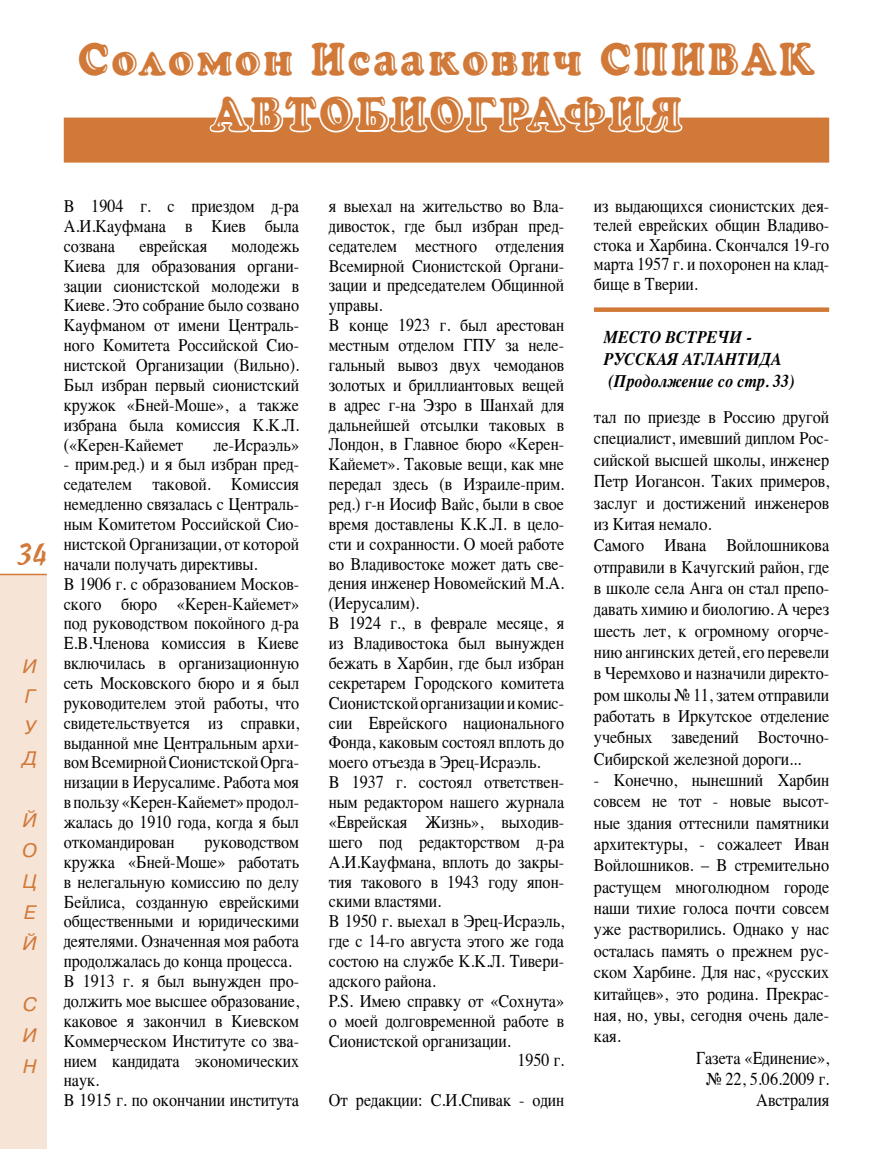
<style>
.page{position:relative;width:893px;height:1149px;background:#fff}
.page>*{position:absolute;margin:0;border:0;box-sizing:border-box;transform-origin:0 0}
.t1{font:900 46.5px "Cooper Hilite CY";letter-spacing:.075em;color:#d17938;scale:.9 1}
.t2{font:900 45px "Cooper Hilite CY";letter-spacing:.075em;color:#d17938;scale:.9 1}
.t3{font:27px "Cascade Script";color:#d17938}
.t4{font:italic 19.5px/30.8px "Pragmatica C";color:#d17938;text-align:justify}
.t5{font:18px/19.8px "Times";color:#000;scale:.9 1}
.t6{font:italic 700 18px/22px "Times";color:#000;scale:.9 1}
</style>
<div class="page">
<div style="left:0;top:574px;width:47px;height:574px;background:#f6e4d7"></div>
<hr style="left:0;top:573px;width:47px;height:2px;background:#d17938">
<div style="left:64px;top:117px;width:765px;height:45px;background:#d17938"></div>
<svg style="left:76px;top:117px;width:743px;height:46px"></svg>
<div style="left:594px;top:307px;width:235px;height:5px;background:#d17938"></div>
<h2 class="t2" style="left:78px;top:32px;width:820px">Соломон Исаакович СПИВАК</h2>
<h1 class="t1" style="left:211px;top:86px;width:524px">АВТОБИОГРАФИЯ</h1>
<h3 class="t3" style="left:17px;top:537px;width:32px">34</h3>
<p class="t4" style="left:23px;top:650px;width:16px">И Г У Д</p>
<p class="t4" style="left:22px;top:804px;width:16px">Й O Ц Е Й</p>
<p class="t4" style="left:23px;top:988px;width:16px">С И Н</p>
<p class="t5" style="left:64px;top:194px;width:263px;text-align:justify">В 1904 г. с приездом д-ра А.И.Кауфмана в Киев была созвана</p>
<p class="t5" style="left:139px;top:234px;width:77px">еврейская</p>
<p class="t5" style="left:64px;top:234px;width:263px;text-align:justify;text-indent:168px">молодежь Киева для образования органи&shy;зации сионистской молодежи в Киеве. Это собрание было созвано Кауфманом от имени Централь&shy;ного Комитета Российской Сио&shy;нистской Организации (Вильно).<br>Был избран первый сионистский кружок «Бней-Моше», а также избрана была комиссия К.К.Л. («Керен-Кайемет</p>
<p class="t5" style="left:213px;top:433px;width:97px">ле-Исраэль»</p>
<p class="t5" style="left:64px;top:453px;width:263px">- прим.ред.) и я был избран пред&shy;седателем таковой. Комиссия немедленно связалась с Централь&shy;ным Комитетом Российской Сио&shy;нистской Организации, от которой начали получать директивы.<br>В 1906 г. с образованием Москов&shy;ского бюро «Керен-Кайемет» под руководством покойного д-ра<br>Е.В.Членова комиссия в Киеве включилась в организационную сеть Московского бюро и я был руководителем этой работы, что свидетельствуется из справки, выданной мне Центральным архи&shy;вом Всемирной Сионистской Орга&shy;низации в Иерусалиме. Работа моя в пользу «Керен-Кайемет» продол&shy;жалась до 1910 года, когда я был откомандирован</p>
<p class="t5" style="left:64px;top:830px;width:263px;text-indent:141px">руководством кружка «Бней-Моше» работать в нелегальную комиссию по делу<br>Бейлиса, созданную еврейскими общественными и юридическими деятелями. Означенная моя работа продолжалась до конца процесса.<br>В 1913 г. я был вынужден про&shy;должить мое высшее образование, каковое я закончил в Киевском<br>Коммерческом Институте со зва&shy;нием кандидата экономических наук.<br>В 1915 г. по окончании института</p>
<p class="t5" style="left:329px;top:194px;width:263px">я выехал на жительство во Вла-</p>
<p class="t5" style="left:329px;top:214px;width:263px">дивосток, где был избран пред-</p>
<p class="t5" style="left:329px;top:234px;width:263px">седателем местного отделения</p>
<p class="t5" style="left:329px;top:254px;width:263px">Всемирной Сионистской Органи-</p>
<p class="t5" style="left:329px;top:274px;width:263px">зации и председателем Общинной</p>
<p class="t5" style="left:329px;top:294px;width:61px">управы.</p>
<p class="t5" style="left:329px;top:313px;width:263px">В конце 1923 г. был арестован</p>
<p class="t5" style="left:329px;top:333px;width:263px">местным отделом ГПУ за неле-</p>
<p class="t5" style="left:329px;top:353px;width:263px">гальный вывоз двух чемоданов</p>
<p class="t5" style="left:329px;top:373px;width:263px">золотых и бриллиантовых вещей</p>
<p class="t5" style="left:329px;top:393px;width:263px">в адрес г-на Эзро в Шанхай для</p>
<p class="t5" style="left:329px;top:413px;width:263px">дальнейшей отсылки таковых в</p>
<p class="t5" style="left:329px;top:433px;width:263px">Лондон, в Главное бюро «Керен-</p>
<p class="t5" style="left:329px;top:452px;width:263px">Кайемет». Таковые вещи, как мне</p>
<p class="t5" style="left:329px;top:472px;width:263px">передал здесь (в Израиле-прим.</p>
<p class="t5" style="left:329px;top:492px;width:263px">ред.) г-н Иосиф Вайс, были в свое</p>
<p class="t5" style="left:329px;top:512px;width:263px">время доставлены К.К.Л. в цело-</p>
<p class="t5" style="left:329px;top:532px;width:263px">сти и сохранности. О моей работе</p>
<p class="t5" style="left:329px;top:552px;width:263px">во Владивостоке может дать све-</p>
<p class="t5" style="left:329px;top:572px;width:263px">дения инженер Новомейский М.А.</p>
<p class="t5" style="left:329px;top:591px;width:102px">(Иерусалим).</p>
<p class="t5" style="left:329px;top:611px;width:263px">В 1924 г., в феврале месяце, я</p>
<p class="t5" style="left:329px;top:631px;width:263px">из Владивостока был вынужден</p>
<p class="t5" style="left:329px;top:651px;width:263px">бежать в Харбин, где был избран</p>
<p class="t5" style="left:329px;top:671px;width:263px">секретарем Городского комитета</p>
<p class="t5" style="left:329px;top:691px;width:263px">Сионистской организации и комис-</p>
<p class="t5" style="left:329px;top:710px;width:263px">сии Еврейского национального</p>
<p class="t5" style="left:329px;top:730px;width:263px">Фонда, каковым состоял вплоть до</p>
<p class="t5" style="left:329px;top:750px;width:237px">моего отъезда в Эрец-Исраэль.</p>
<p class="t5" style="left:329px;top:770px;width:263px">В 1937 г. состоял ответствен-</p>
<p class="t5" style="left:329px;top:790px;width:263px">ным редактором нашего журнала</p>
<p class="t5" style="left:329px;top:810px;width:263px">«Еврейская Жизнь», выходив-</p>
<p class="t5" style="left:329px;top:830px;width:263px">шего под редакторством д-ра</p>
<p class="t5" style="left:329px;top:849px;width:263px">А.И.Кауфмана, вплоть до закры-</p>
<p class="t5" style="left:329px;top:869px;width:263px">тия такового в 1943 году япон-</p>
<p class="t5" style="left:329px;top:889px;width:126px">скими властями.</p>
<p class="t5" style="left:329px;top:909px;width:263px">В 1950 г. выехал в Эрец-Исраэль,</p>
<p class="t5" style="left:329px;top:929px;width:263px">где с 14-го августа этого же года</p>
<p class="t5" style="left:329px;top:949px;width:263px">состою на службе К.К.Л. Тивери-</p>
<p class="t5" style="left:329px;top:969px;width:120px">адского района.</p>
<p class="t5" style="left:329px;top:988px;width:263px">P.S. Имею справку от «Сохнута»</p>
<p class="t5" style="left:329px;top:1008px;width:263px">о моей долговременной работе в</p>
<p class="t5" style="left:329px;top:1028px;width:204px">Сионистской организации.</p>
<p class="t5" style="left:517px;top:1048px;width:53px">1950 г.</p>
<p class="t5" style="left:329px;top:1088px;width:263px">От редакции: С.И.Спивак - один</p>
<p class="t5" style="left:594px;top:194px;width:263px;text-align:justify">из выдающихся сионистских дея&shy;телей еврейских общин Владиво&shy;стока и Харбина. Скончался 19-го марта 1957 г. и похоронен на клад&shy;бище в Тверии.</p>
<p class="t6" style="left:604px;top:324px;width:214px">МЕСТО ВСТРЕЧИ -<br>РУССКАЯ АТЛАНТИДА (Продолжение со стр. 33)</p>
<p class="t5" style="left:594px;top:405px;width:263px;line-height:21.3px">тал по приезде в Россию другой специалист, имевший диплом Рос&shy;сийской высшей школы, инженер<br>Петр Иогансон. Таких примеров, заслуг и достижений инженеров из Китая немало.<br>Самого Ивана Войлошникова отправили в Качугский район, где в школе села Анга он стал препо&shy;давать химию и биологию. А через шесть лет, к огромному огорче&shy;нию ангинских детей, его перевели в Черемхово и назначили директо&shy;ром школы № 11, затем отправили работать в Иркутское отделение учебных заведений Восточно-<br>Сибирской железной дороги...</p>
<p class="t5" style="left:594px;top:768px;width:263px">- Конечно, нынешний Харбин</p>
<p class="t5" style="left:594px;top:789px;width:263px">совсем не тот - новые высот-</p>
<p class="t5" style="left:594px;top:811px;width:263px">ные здания оттеснили памятники</p>
<p class="t5" style="left:594px;top:832px;width:263px">архитектуры, - сожалеет Иван</p>
<p class="t5" style="left:594px;top:853px;width:263px">Войлошников. – В стремительно</p>
<p class="t5" style="left:594px;top:875px;width:263px">растущем многолюдном городе</p>
<p class="t5" style="left:594px;top:896px;width:263px">наши тихие голоса почти совсем</p>
<p class="t5" style="left:594px;top:917px;width:263px">уже растворились. Однако у нас</p>
<p class="t5" style="left:594px;top:939px;width:263px">осталась память о прежнем рус-</p>
<p class="t5" style="left:594px;top:960px;width:263px">ском Харбине. Для нас, «русских</p>
<p class="t5" style="left:594px;top:981px;width:263px">китайцев», это родина. Прекрас-</p>
<p class="t5" style="left:594px;top:1003px;width:263px">ная, но, увы, сегодня очень дале-</p>
<p class="t5" style="left:594px;top:1024px;width:31px">кая.</p>
<p class="t5" style="left:696px;top:1045px;width:149px">Газета «Единение»,</p>
<p class="t5" style="left:706px;top:1066px;width:138px">№ 22, 5.06.2009 г.</p>
<p class="t5" style="left:756px;top:1088px;width:82px">Австралия</p>
</div>
